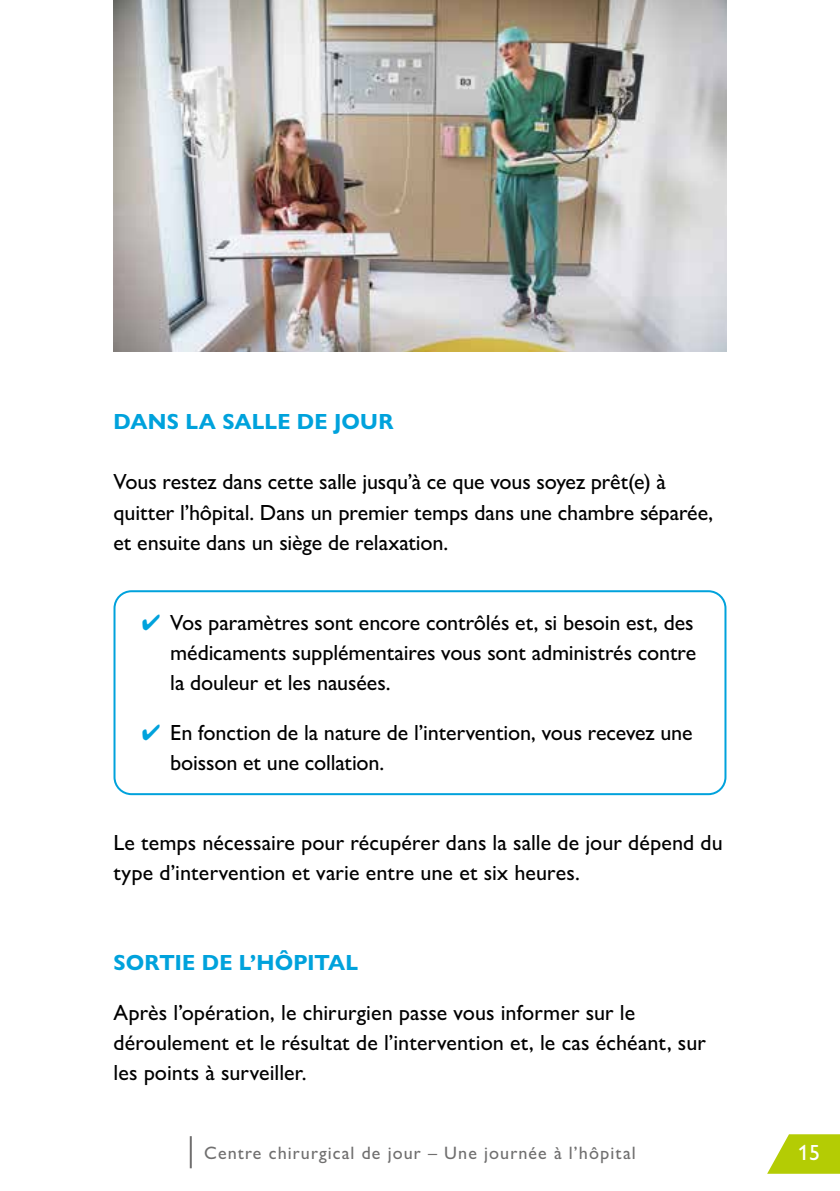
<style>
.page{position:relative;width:840px;height:1191px;background:#fff}
.page>*{position:absolute;margin:0;border:0;box-sizing:border-box;transform-origin:0 0}
.t1{font:500 22px/30px "Gill Sans Nova";letter-spacing:-.005em;color:#000}
.t2{font:700 22px "Gill Sans Nova";letter-spacing:.005em;color:#00a2dc}
.t3{font:500 22px "Gill Sans Nova";color:#fff}
.t4{font:500 18px "Gill Sans Nova";letter-spacing:.06em;color:#706f6f}
.s1{color:#00a2dc}
</style>
<div class="page">
<svg style="left:767px;top:1134px;width:72px;height:39px"></svg>
<hr style="left:190px;top:1136px;width:2px;height:32px;background:#706f6f">
<img style="left:113px;top:0;width:613px;height:351px">
<div style="left:113px;top:590px;width:613px;height:205px;border:2px solid #00a2dc;border-radius:17px"></div>
<p class="t2" style="left:113px;top:408px;width:281px">DANS LA SALLE DE JOUR</p>
<p class="t1" style="left:113px;top:467px;width:601px">Vous restez dans cette salle jusqu’à ce que vous soyez prêt(e) à quitter l’hôpital. Dans un premier temps dans une chambre séparée, et ensuite dans un siège de relaxation.</p>
<p class="t1" style="left:170px;top:607px;width:527px;text-align:justify;text-indent:-28px"><span class="s1">✔</span> Vos paramètres sont encore contrôlés et, si besoin est, des médicaments supplémentaires vous sont administrés contre la douleur et les nausées.</p>
<p class="t1" style="left:170px;top:717px;width:523px;text-indent:-28px"><span class="s1">✔</span> En fonction de la nature de l’intervention, vous recevez une boisson et une collation.</p>
<p class="t1" style="left:113px;top:827px;width:610px">Le temps nécessaire pour récupérer dans la salle de jour dépend du type d’intervention et varie entre une et six heures.</p>
<p class="t2" style="left:113px;top:948px;width:246px">SORTIE DE L’HÔPITAL</p>
<p class="t1" style="left:113px;top:997px;width:593px">Après l’opération, le chirurgien passe vous informer sur le déroulement et le résultat de l’intervention et, le cas échéant, sur les points à surveiller.</p>
<p class="t4" style="left:204px;top:1141px;width:432px">Centre chirurgical de jour – Une journée à l’hôpital</p>
<p class="t3" style="left:797px;top:1138px;width:23px">15</p>
</div>
